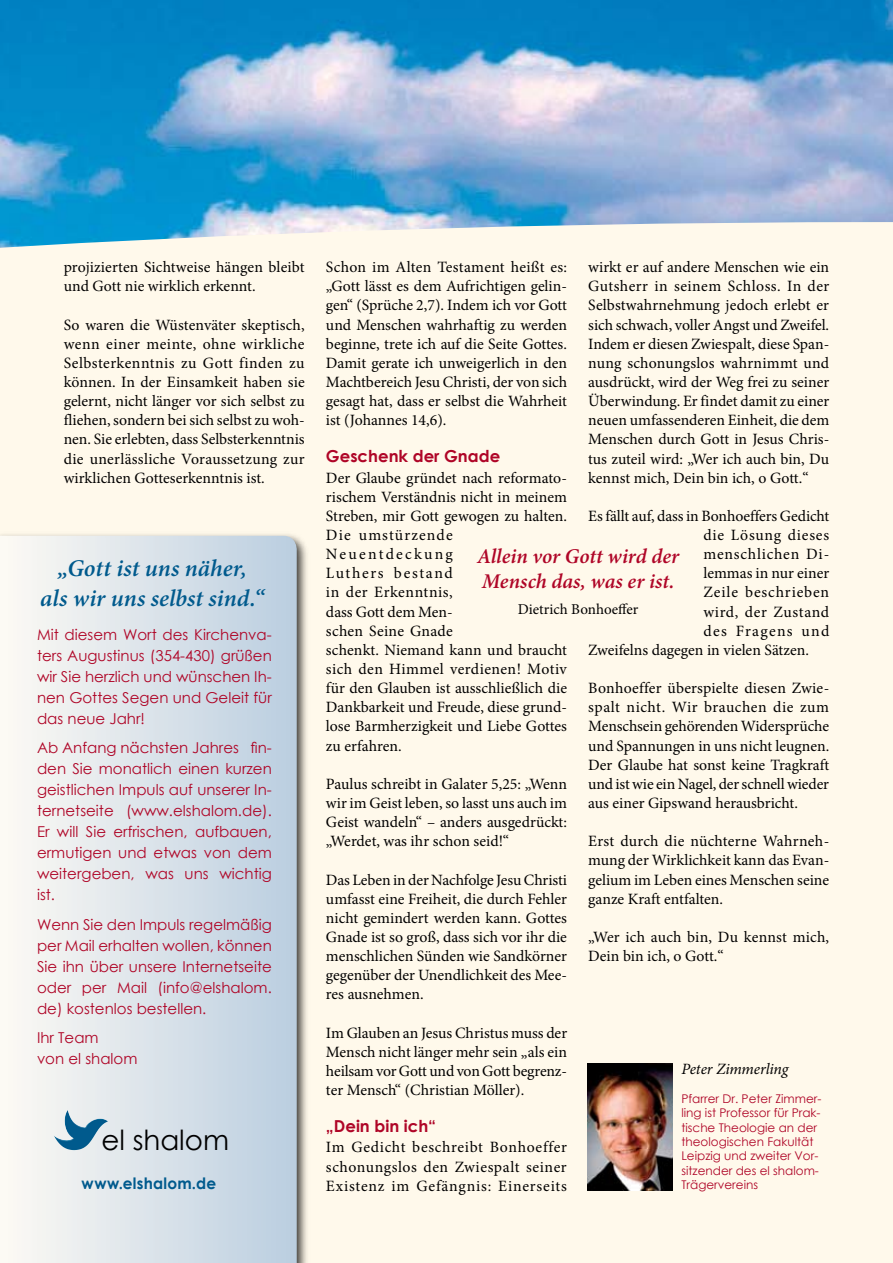
<style>
.page{position:relative;width:893px;height:1263px;background:#fff}
.page>*{position:absolute;margin:0;border:0;box-sizing:border-box;transform-origin:0 0}
.t1{font:27.75px "Century Gothic";color:#000}
.t2{font:italic 600 24px/30px "Minion Pro";color:#005a8d;text-align:center}
.t3{font:italic 600 21px/25.2px "Minion Pro";color:#af0527}
.t4{font:700 16.5px "Century Gothic";color:#af0527}
.t5{font:15.75px/19.2px "Minion Pro";color:#000;text-align:justify}
.t6{font:15.75px "Minion Pro";letter-spacing:.05em;color:#000}
.t7{font:15.75px "Minion Pro";letter-spacing:.045em;color:#000}
.t8{font:15.75px "Minion Pro";letter-spacing:.035em;color:#000}
.t9{font:italic 15.75px "Minion Pro";letter-spacing:-.015em;color:#000}
.t10{font:700 15.75px "Century Gothic";letter-spacing:.015em;color:#005a8d}
.t11{font:15.75px "Minion Pro";letter-spacing:.08em;color:#000}
.t12{font:15px/21px "Century Gothic";color:#af0527;text-align:justify}
.t13{font:15px "Minion Pro";color:#000}
.t14{font:12px/14.4px "Century Gothic";color:#af0527}
</style>
<div class="page">
<img style="left:0;top:0;width:893px;height:222px">
<div style="left:0;top:222px;width:893px;height:1041px;background:#fff9eb"></div>
<div style="left:0;top:531px;width:311px;height:732px;background:#000;opacity:.75"></div>
<svg style="left:0;top:536px;width:297px;height:727px"></svg>
<img style="left:53px;top:1109px;width:20px;height:29px">
<img style="left:588px;top:1063px;width:85px;height:127px">
<p class="t5" style="left:64px;top:258px;width:242px">projizierten Sichtweise hängen bleibt und Gott nie wirklich erkennt.</p>
<p class="t5" style="left:64px;top:315px;width:242px">So waren die Wüstenväter skeptisch, wenn einer meinte, ohne wirkliche Selbsterkenntnis zu Gott finden zu können. In der Einsamkeit haben sie gelernt, nicht länger vor sich selbst zu fliehen, sondern bei sich selbst zu woh&shy;nen. Sie erlebten, dass Selbsterkenntnis die unerlässliche Voraussetzung zur wirklichen Gotteserkenntnis ist.</p>
<h2 class="t2" style="left:40px;top:554px;width:226px">„Gott ist uns näher,<br>als wir uns selbst sind.“</h2>
<p class="t12" style="left:37px;top:624px;width:236px">Mit diesem Wort des Kirchenva&shy;ters Augustinus (354-430) grüßen wir Sie herzlich und wünschen Ih&shy;nen Gottes Segen und Geleit für das neue Jahr!</p>
<p class="t12" style="left:37px;top:737px;width:236px">Ab Anfang nächsten Jahres fin&shy;den Sie monatlich einen kurzen geistlichen Impuls auf unserer In&shy;ternetseite (www.elshalom.de).<br>Er will Sie erfrischen, aufbauen, ermutigen und etwas von dem weitergeben, was uns wichtig ist.</p>
<p class="t12" style="left:37px;top:914px;width:236px">Wenn Sie den Impuls regelmäßig per Mail erhalten wollen, können Sie ihn über unsere Internetseite oder per Mail (info@elshalom. de) kostenlos bestellen.</p>
<p class="t12" style="left:37px;top:1027px;width:102px">Ihr Team<br>von el shalom</p>
<h1 class="t1" style="left:101px;top:1120px;width:129px">el shalom</h1>
<p class="t10" style="left:82px;top:1171px;width:136px">www.elshalom.de</p>
<p class="t5" style="left:326px;top:258px;width:243px">Schon im Alten Testament heißt es: „Gott lässt es dem Aufrichtigen gelin&shy;gen“ (Sprüche 2,7). Indem ich vor Gott und Menschen wahrhaftig zu werden beginne, trete ich auf die Seite Gottes.<br>Damit gerate ich unweigerlich in den Machtbereich Jesu Christi, der von sich gesagt hat, dass er selbst die Wahrheit ist (Johannes 14,6).</p>
<p class="t4" style="left:326px;top:443px;width:176px">Geschenk der Gnade</p>
<p class="t5" style="left:326px;top:468px;width:243px;text-align:left">Der Glaube gründet nach reformato&shy;rischem Verständnis nicht in meinem<br>Streben, mir Gott gewogen zu halten.<br>Die umstürzende<br>Neuentdeckung<br>Luthers bestand<br>in der Erkenntnis,<br>dass Gott dem Men-<br>schen Seine Gnade<br>schenkt. Niemand kann und braucht sich den Himmel verdienen! Motiv für den Glauben ist ausschließlich die<br>Dankbarkeit und Freude, diese grund&shy;lose Barmherzigkeit und Liebe Gottes zu erfahren.</p>
<p class="t5" style="left:326px;top:774px;width:243px">Paulus schreibt in Galater 5,25: „Wenn wir im Geist leben, so lasst uns auch im Geist wandeln“ – anders ausgedrückt: „Werdet, was ihr schon seid!“</p>
<p class="t5" style="left:326px;top:870px;width:243px">Das Leben in der Nachfolge Jesu Christi umfasst eine Freiheit, die durch Fehler nicht gemindert werden kann. Gottes Gnade ist so groß, dass sich vor ihr die menschlichen Sünden wie Sandkörner gegenüber der Unendlichkeit des Mee&shy;res ausnehmen.</p>
<p class="t5" style="left:326px;top:1023px;width:243px">Im Glauben an Jesus Christus muss der Mensch nicht länger mehr sein „als ein heilsam vor Gott und von Gott begrenz&shy;ter Mensch“ (Christian Möller).</p>
<p class="t4" style="left:326px;top:1113px;width:112px">„Dein bin ich“</p>
<p class="t5" style="left:326px;top:1138px;width:242px">Im Gedicht beschreibt Bonhoeffer schonungslos den Zwiespalt seiner Existenz im Gefängnis: Einerseits</p>
<p class="t5" style="left:588px;top:258px;width:243px">wirkt er auf andere Menschen wie ein Gutsherr in seinem Schloss. In der Selbstwahrnehmung jedoch erlebt er sich schwach, voller Angst und Zweifel.<br>Indem er diesen Zwiespalt, diese Span&shy;nung schonungslos wahrnimmt und ausdrückt, wird der Weg frei zu seiner Überwindung. Er findet damit zu einer neuen umfassenderen Einheit, die dem Menschen durch Gott in Jesus Chris&shy;tus zuteil wird: „Wer ich auch bin, Du kennst mich, Dein bin ich, o Gott.“</p>
<p class="t5" style="left:588px;top:506px;width:243px">Es fällt auf, dass in Bonhoeffers Gedicht</p>
<p class="t7" style="left:703px;top:524px;width:127px">die Lösung dieses</p>
<p class="t6" style="left:703px;top:544px;width:127px">menschlichen Di-</p>
<p class="t5" style="left:703px;top:564px;width:127px">lemmas in nur einer</p>
<p class="t6" style="left:703px;top:582px;width:127px">Zeile beschrieben</p>
<p class="t8" style="left:703px;top:601px;width:127px">wird, der Zustand</p>
<p class="t11" style="left:703px;top:620px;width:127px">des Fragens und</p>
<p class="t5" style="left:588px;top:640px;width:222px">Zweifelns dagegen in vielen Sätzen.</p>
<p class="t5" style="left:588px;top:679px;width:243px">Bonhoeffer überspielte diesen Zwie&shy;spalt nicht. Wir brauchen die zum Menschsein gehörenden Widersprüche und Spannungen in uns nicht leugnen.<br>Der Glaube hat sonst keine Tragkraft und ist wie ein Nagel, der schnell wieder aus einer Gipswand herausbricht.</p>
<p class="t5" style="left:588px;top:832px;width:242px">Erst durch die nüchterne Wahrneh&shy;mung der Wirklichkeit kann das Evan&shy;gelium im Leben eines Menschen seine ganze Kraft entfalten.</p>
<p class="t5" style="left:588px;top:927px;width:242px">„Wer ich auch bin, Du kennst mich,<br>Dein bin ich, o Gott.“</p>
<h3 class="t3" style="left:477px;top:544px;width:204px">Allein vor Gott wird der<br>Mensch das, was er ist.</h3>
<p class="t13" style="left:518px;top:600px;width:122px">Dietrich Bonhoeffer</p>
<p class="t9" style="left:681px;top:1058px;width:108px">Peter Zimmerling</p>
<p class="t14" style="left:681px;top:1091px;width:141px">Pfarrer Dr. Peter Zimmer&shy;ling ist Professor für Prak&shy;tische Theologie an der theologischen Fakultät<br>Leipzig und zweiter Vor&shy;sitzender des el shalom-<br>Trägervereins</p>
</div>
